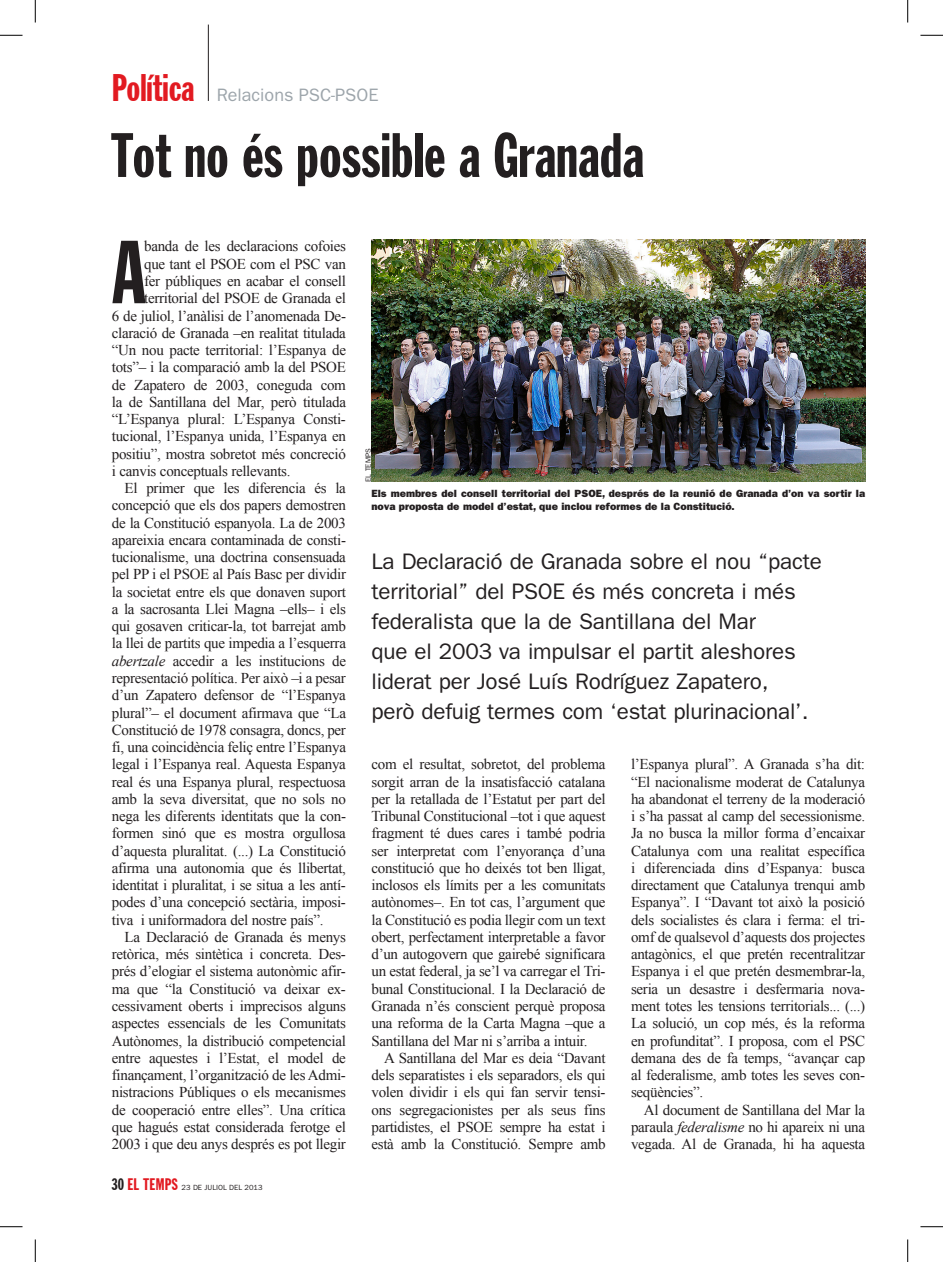
<style>
.page{position:relative;width:943px;height:1262px;background:#fff}
.page>*{position:absolute;margin:0;border:0;box-sizing:border-box;transform-origin:0 0}
.t1{font:87.75px "Franklin Gothic EC";color:#231f20}
.t2{font:61.5px "Franklin Gothic EC";color:#231f20}
.t3{font:22.5px/30px "ITC Franklin Gothic Std";letter-spacing:-.01em;color:#231f20}
.t4{font:18px "ITC Franklin Gothic Std";color:#9da5ab}
.t5{font:15px/17.2px "Times New Roman";letter-spacing:-.02em;color:#231f20;text-align:justify}
.t6{font:10.5px/13.5px "ITC Franklin Gothic Std Hvy";color:#231f20}
.t7{font:7.5px "ITC Franklin Gothic Std";letter-spacing:.005em;color:#231f20}
.s1{font-family:"Franklin Gothic EC";font-size:37.5px;color:#e21a21}
.s2{font-style:italic}
.s3{font-family:"Franklin Gothic EC";font-size:16.35px}
.s4{font-family:"Franklin Gothic EC";font-size:16.35px;color:#e21a21}
</style>
<div class="page">
<hr style="left:208px;top:25px;width:1px;height:76px;background:#231f20">
<img style="left:371px;top:239px;width:493px;height:242px">
<svg style="left:0;top:35px;width:22px;height:1px"></svg>
<svg style="left:920px;top:35px;width:22px;height:1px"></svg>
<svg style="left:0;top:1226px;width:22px;height:1px"></svg>
<svg style="left:920px;top:1226px;width:22px;height:1px"></svg>
<svg style="left:35px;top:0;width:1px;height:23px"></svg>
<svg style="left:35px;top:1239px;width:1px;height:22px"></svg>
<svg style="left:907px;top:0;width:1px;height:23px"></svg>
<svg style="left:907px;top:1239px;width:1px;height:22px"></svg>
<p class="t4" style="left:112px;top:85px;width:268px"><span class="s1">Política</span> Relacions PSC-PSOE</p>
<h2 class="t2" style="left:112px;top:122px;width:533px">Tot no és possible a Granada</h2>
<h1 class="t1" style="left:112px;top:225px;width:36px">A</h1>
<p class="t5" style="left:144px;top:237px;width:203px">banda de les declaracions cofoies</p>
<p class="t5" style="left:144px;top:255px;width:203px">que tant el PSOE com el PSC van</p>
<p class="t5" style="left:144px;top:272px;width:203px">fer públiques en acabar el consell</p>
<p class="t5" style="left:144px;top:289px;width:203px">territorial del PSOE de Granada el</p>
<p class="t5" style="left:112px;top:306px;width:235px">6 de juliol, l’anàlisi de l’anomenada De-</p>
<p class="t5" style="left:112px;top:324px;width:235px">claració de Granada –en realitat titulada</p>
<p class="t5" style="left:112px;top:341px;width:235px">“Un nou pacte territorial: l’Espanya de</p>
<p class="t5" style="left:112px;top:358px;width:235px">tots”– i la comparació amb la del PSOE</p>
<p class="t5" style="left:112px;top:375px;width:235px">de Zapatero de 2003, coneguda com</p>
<p class="t5" style="left:112px;top:393px;width:235px">la de Santillana del Mar, però titulada</p>
<p class="t5" style="left:112px;top:410px;width:235px">“L’Espanya plural: L’Espanya Consti-</p>
<p class="t5" style="left:112px;top:427px;width:235px">tucional, l’Espanya unida, l’Espanya en</p>
<p class="t5" style="left:112px;top:444px;width:235px">positiu”, mostra sobretot més concreció</p>
<p class="t5" style="left:112px;top:462px;width:180px">i canvis conceptuals rellevants.</p>
<p class="t5" style="left:125px;top:479px;width:223px">El primer que les diferencia és la</p>
<p class="t5" style="left:112px;top:496px;width:235px">concepció que els dos papers demostren</p>
<p class="t5" style="left:112px;top:513px;width:235px">de la Constitució espanyola. La de 2003</p>
<p class="t5" style="left:112px;top:531px;width:235px">apareixia encara contaminada de consti-</p>
<p class="t5" style="left:112px;top:548px;width:235px">tucionalisme, una doctrina consensuada</p>
<p class="t5" style="left:112px;top:565px;width:235px">pel PP i el PSOE al País Basc per dividir</p>
<p class="t5" style="left:112px;top:582px;width:235px">la societat entre els que donaven suport</p>
<p class="t5" style="left:112px;top:600px;width:235px">a la sacrosanta Llei Magna –ells– i els</p>
<p class="t5" style="left:112px;top:617px;width:235px">qui gosaven criticar-la, tot barrejat amb</p>
<p class="t5" style="left:112px;top:634px;width:235px">la llei de partits que impedia a l’esquerra</p>
<p class="t5" style="left:112px;top:651px;width:235px"><span class="s2">abertzale</span> accedir a les institucions de</p>
<p class="t5" style="left:112px;top:669px;width:235px">representació política. Per això –i a pesar</p>
<p class="t5" style="left:112px;top:686px;width:235px">d’un Zapatero defensor de “l’Espanya</p>
<p class="t5" style="left:112px;top:703px;width:235px">plural”– el document afirmava que “La</p>
<p class="t5" style="left:112px;top:720px;width:235px">Constitució de 1978 consagra, doncs, per</p>
<p class="t5" style="left:112px;top:738px;width:235px">fi, una coincidència feliç entre l’Espanya</p>
<p class="t5" style="left:112px;top:755px;width:235px">legal i l’Espanya real. Aquesta Espanya</p>
<p class="t5" style="left:112px;top:772px;width:235px">real és una Espanya plural, respectuosa</p>
<p class="t5" style="left:112px;top:789px;width:235px">amb la seva diversitat, que no sols no</p>
<p class="t5" style="left:112px;top:807px;width:235px">nega les diferents identitats que la con-</p>
<p class="t5" style="left:112px;top:824px;width:235px">formen sinó que es mostra orgullosa</p>
<p class="t5" style="left:112px;top:841px;width:235px">d’aquesta pluralitat. (...) La Constitució</p>
<p class="t5" style="left:112px;top:858px;width:235px">afirma una autonomia que és llibertat,</p>
<p class="t5" style="left:112px;top:876px;width:235px">identitat i pluralitat, i se situa a les antí-</p>
<p class="t5" style="left:112px;top:893px;width:235px">podes d’una concepció sectària, imposi-</p>
<p class="t5" style="left:112px;top:910px;width:213px">tiva i uniformadora del nostre país”.</p>
<p class="t5" style="left:125px;top:927px;width:223px">La Declaració de Granada és menys</p>
<p class="t5" style="left:112px;top:945px;width:235px">retòrica, més sintètica i concreta. Des-</p>
<p class="t5" style="left:112px;top:962px;width:235px">prés d’elogiar el sistema autonòmic afir-</p>
<p class="t5" style="left:112px;top:979px;width:235px">ma que “la Constitució va deixar ex-</p>
<p class="t5" style="left:112px;top:996px;width:235px">cessivament oberts i imprecisos alguns</p>
<p class="t5" style="left:112px;top:1014px;width:235px">aspectes essencials de les Comunitats</p>
<p class="t5" style="left:112px;top:1031px;width:235px">Autònomes, la distribució competencial</p>
<p class="t5" style="left:112px;top:1048px;width:235px">entre aquestes i l’Estat, el model de</p>
<p class="t5" style="left:112px;top:1065px;width:235px">finançament, l’organització de les Admi-</p>
<p class="t5" style="left:112px;top:1083px;width:235px">nistracions Públiques o els mecanismes</p>
<p class="t5" style="left:112px;top:1100px;width:235px">de cooperació entre elles”. Una crítica</p>
<p class="t5" style="left:112px;top:1117px;width:235px">que hagués estat considerada ferotge el</p>
<p class="t5" style="left:112px;top:1134px;width:235px">2003 i que deu anys després es pot llegir</p>
<p class="t7" style="left:112px;top:1182px;width:152px"><span class="s3">30</span> <span class="s4">EL TEMPS</span> 23 DE JULIOL DEL 2013</p>
<p class="t7" style="left:364px;top:481px;width:34px;rotate:-90deg">el temps</p>
<p class="t6" style="left:371px;top:486px;width:495px">Els membres del consell territorial del PSOE, després de la reunió de Granada d’on va sortir la nova proposta de model d’estat, que inclou reformes de la Constitució.</p>
<p class="t3" style="left:371px;top:546px;width:451px">La Declaració de Granada sobre el nou “pacte territorial” del PSOE és més concreta i més federalista que la de Santillana del Mar<br>que el 2003 va impulsar el partit aleshores liderat per José Luís Rodríguez Zapatero,<br>però defuig termes com ‘estat plurinacional’.</p>
<p class="t5" style="left:371px;top:755px;width:235px">com el resultat, sobretot, del problema sorgit arran de la insatisfacció catalana per la retallada de l’Estatut per part del Tribunal Constitucional –tot i que aquest fragment té dues cares i també podria ser interpretat com l’enyorança d’una constitució que ho deixés tot ben lligat, inclosos els límits per a les comunitats autònomes–. En tot cas, l’argument que la Constitució es podia llegir com un text obert, perfectament interpretable a favor d’un autogovern que gairebé significara un estat federal, ja se’l va carregar el Tri&shy;bunal Constitucional. I la Declaració de Granada n’és conscient perquè proposa una reforma de la Carta Magna –que a Santillana del Mar ni s’arriba a intuir.</p>
<p class="t5" style="left:371px;top:1048px;width:235px;text-indent:13px">A Santillana del Mar es deia “Davant dels separatistes i els separadors, els qui volen dividir i els qui fan servir tensi&shy;ons segregacionistes per als seus fins partidistes, el PSOE sempre ha estat i està amb la Constitució. Sempre amb</p>
<p class="t5" style="left:631px;top:755px;width:235px">l’Espanya plural”. A Granada s’ha dit: “El nacionalisme moderat de Catalunya ha abandonat el terreny de la moderació i s’ha passat al camp del secessionisme.<br>Ja no busca la millor forma d’encaixar Catalunya com una realitat específica i diferenciada dins d’Espanya: busca directament que Catalunya trenqui amb Espanya”. I “Davant tot això la posició dels socialistes és clara i ferma: el tri&shy;omf de qualsevol d’aquests dos projectes antagònics, el que pretén recentralitzar Espanya i el que pretén desmembrar-la, seria un desastre i desfermaria nova&shy;ment totes les tensions territorials... (...)<br>La solució, un cop més, és la reforma en profunditat”. I proposa, com el PSC demana des de fa temps, “avançar cap al federalisme, amb totes les seves con&shy;seqüències”.</p>
<p class="t5" style="left:631px;top:1100px;width:235px;text-indent:13px">Al document de Santillana del Mar la paraula <span class="s2">federalisme</span> no hi apareix ni una vegada. Al de Granada, hi ha aquesta</p>
</div>
